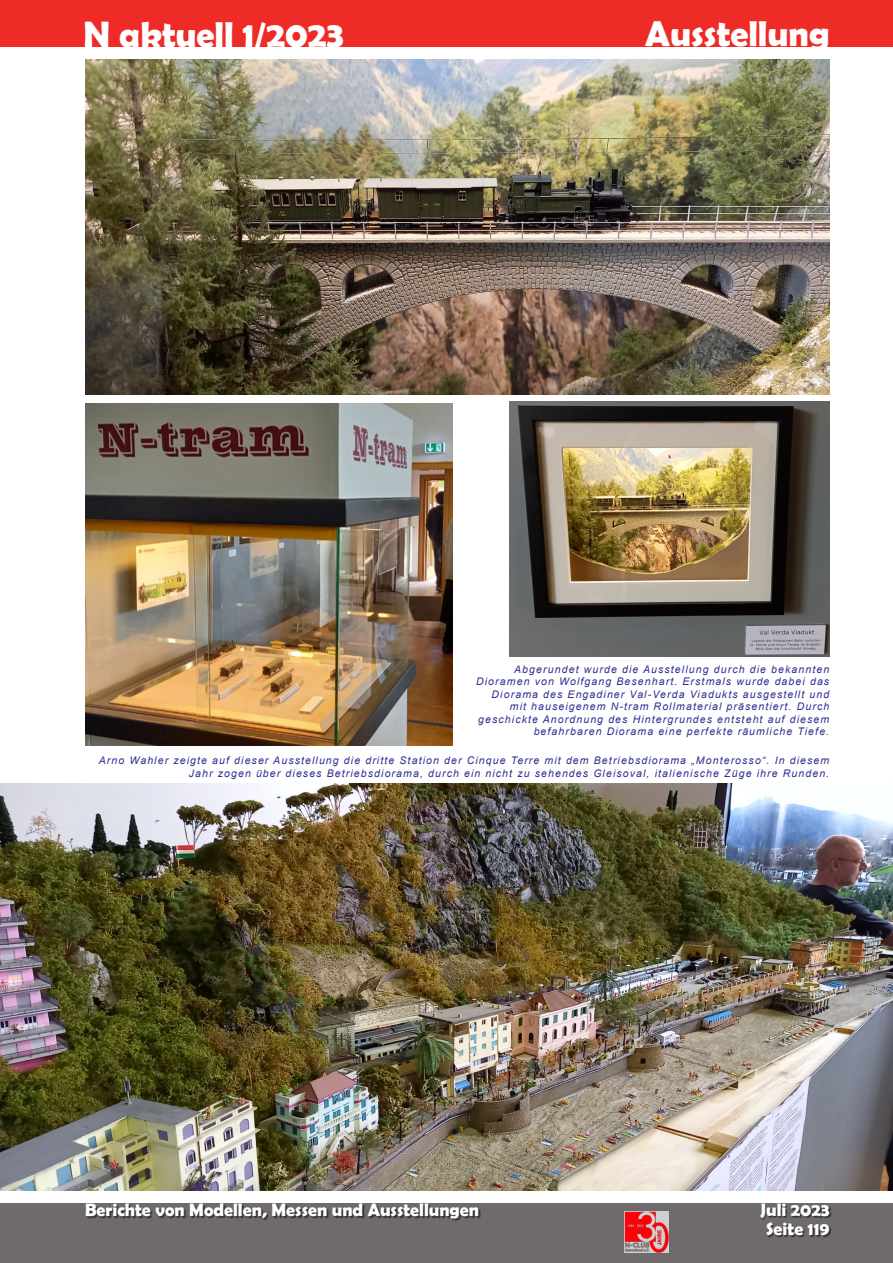
<style>
.page{position:relative;width:893px;height:1263px;background:#fff}
.page>*{position:absolute;margin:0;border:0;box-sizing:border-box;transform-origin:0 0}
.t1{font:700 36px "Berlin Sans FB Demi";color:#fff}
.t2{font:700 18px/18.8px "Berlin Sans FB Demi";color:#fff;text-align:center}
.t3{font:italic 10.5px/12.5px "Arial";letter-spacing:.105em;color:#2e3092;text-align:right}
</style>
<div class="page">
<div style="left:0;top:0;width:893px;height:47px;background:#ee2b26"></div>
<div style="left:0;top:1203px;width:893px;height:60px;background:#6f6a6c"></div>
<img style="left:761px;top:1204px;width:71px;height:33px">
<img style="left:87px;top:1204px;width:394px;height:17px">
<img style="left:625px;top:1212px;width:43px;height:40px">
<img style="left:0;top:783px;width:893px;height:408px">
<img style="left:85px;top:60px;width:744px;height:334px">
<img style="left:510px;top:401px;width:319px;height:255px">
<img style="left:85px;top:404px;width:368px;height:341px">
<h1 class="t1" style="left:83px;top:14px;width:262px">N aktuell 1/2023</h1>
<h1 class="t1" style="left:645px;top:13px;width:186px">Ausstellung</h1>
<p class="t3" style="left:476px;top:664px;width:355px">Abgerundet wurde die Ausstellung durch die bekannten Dioramen von Wolfgang Besenhart. Erstmals wurde dabei das Diorama des Engadiner Val-Verda Viadukts ausgestellt und mit hauseigenem N-tram Rollmaterial präsentiert. Durch geschickte Anordnung des Hintergrundes entsteht auf diesem befahrbaren Diorama eine perfekte räumliche Tiefe.</p>
<p class="t3" style="left:99px;top:755px;width:732px">Arno Wahler zeigte auf dieser Ausstellung die dritte Station der Cinque Terre mit dem Betriebsdiorama „Monterosso“. In diesem<br>Jahr zogen über dieses Betriebsdiorama, durch ein nicht zu sehendes Gleisoval, italienische Züge ihre Runden.</p>
<h2 class="t2" style="left:85px;top:1200px;width:396px">Berichte von Modellen, Messen und Ausstellungen</h2>
<h2 class="t2" style="left:760px;top:1200px;width:71px">Juli 2023<br>Seite 119</h2>
</div>
